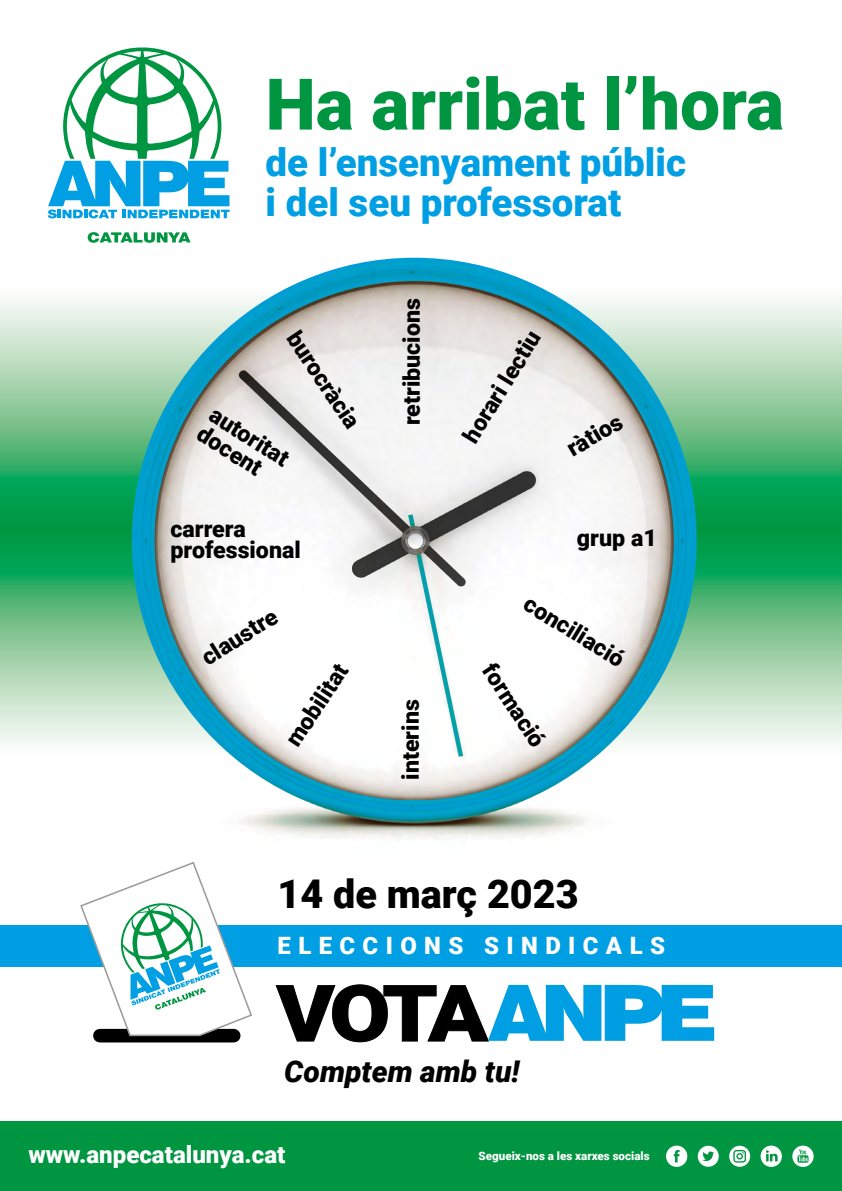
<style>
.page{position:relative;width:842px;height:1191px;background:#fff}
.page>*{position:absolute;margin:0;border:0;box-sizing:border-box;transform-origin:0 0}
.t1{font:900 78px "Roboto";color:#000;scale:1.13 1}
.t2{font:900 71.3px "Roboto";color:#009641}
.t3{font:900 39.6px "Roboto";color:#000}
.t4{font:900 38.5px/39px "Roboto";color:#009fe3}
.t5{font:italic 900 29.9px "Roboto";color:#000}
.t6{font:900 24px "Roboto";color:#fff}
.t7{font:900 23.9px "Roboto";letter-spacing:.31em;color:#fff}
.t8{font:900 23.2px/20.5px "Roboto";color:#000}
.t9{font:900 11.6px "Roboto";color:#fff}
</style>
<div class="page">
<div style="left:0;top:1121px;width:842px;height:70px;background:#009641"></div>
<svg style="left:0;top:288px;width:842px;height:468px"></svg>
<img style="left:132px;top:258px;width:565px;height:564px;border-radius:282px">
<img style="left:239px;top:800px;width:350px;height:39px">
<svg style="left:88px;top:232px;width:103px;height:11px"></svg>
<svg style="left:48px;top:47px;width:182px;height:171px"></svg>
<svg style="left:275px;top:984px;width:439px;height:58px"></svg>
<div style="left:0;top:925px;width:842px;height:42px;background:#009fe3"></div>
<div style="left:100px;top:1028px;width:134px;height:14px;background:#000"></div>
<svg style="left:80px;top:861px;width:172px;height:176px"></svg>
<svg style="left:761px;top:1145px;width:21px;height:22px"></svg>
<svg style="left:666px;top:1145px;width:21px;height:21px"></svg>
<svg style="left:698px;top:1145px;width:21px;height:21px"></svg>
<svg style="left:729px;top:1145px;width:21px;height:21px"></svg>
<svg style="left:792px;top:1145px;width:22px;height:22px"></svg>
<h2 class="t2" style="left:266px;top:54px;width:520px">Ha arribat l’hora</h2>
<h3 class="t4" style="left:266px;top:142px;width:422px">de l’ensenyament públic i del seu professorat</h3>
<p class="t8" style="left:302px;top:327px;width:113px;rotate:56deg">burocràcia</p>
<p class="t8" style="left:219px;top:401px;width:91px;line-height:22.6px;rotate:33deg">autoritat docent</p>
<p class="t8" style="left:171px;top:518px;width:132px">carrera professional</p>
<p class="t8" style="left:197px;top:649px;width:86px;rotate:-32deg">claustre</p>
<p class="t8" style="left:282px;top:738px;width:95px;rotate:-57deg">mobilitat</p>
<p class="t8" style="left:400px;top:425px;width:128px;rotate:-90deg">retribucions</p>
<p class="t8" style="left:399px;top:779px;width:82px;rotate:-90deg">interins</p>
<p class="t8" style="left:459px;top:435px;width:128px;rotate:-59deg">horari lectiu</p>
<p class="t8" style="left:563px;top:440px;width:62px;rotate:-31deg">ràtios</p>
<p class="t8" style="left:577px;top:527px;width:81px">grup a1</p>
<p class="t8" style="left:531px;top:592px;width:115px;rotate:31deg">conciliació</p>
<p class="t8" style="left:498px;top:659px;width:96px;rotate:57deg">formació</p>
<h3 class="t3" style="left:278px;top:866px;width:303px">14 de març 2023</h3>
<p class="t7" style="left:278px;top:929px;width:389px">ELECCIONS SINDICALS</p>
<h1 class="t1" style="left:276px;top:958px;width:189px">VOTA</h1>
<p class="t5" style="left:284px;top:1050px;width:237px">Comptem amb tu!</p>
<p class="t6" style="left:28px;top:1137px;width:258px">www.anpecatalunya.cat</p>
<p class="t9" style="left:479px;top:1147px;width:172px">Segueix-nos a les xarxes socials</p>
</div>
